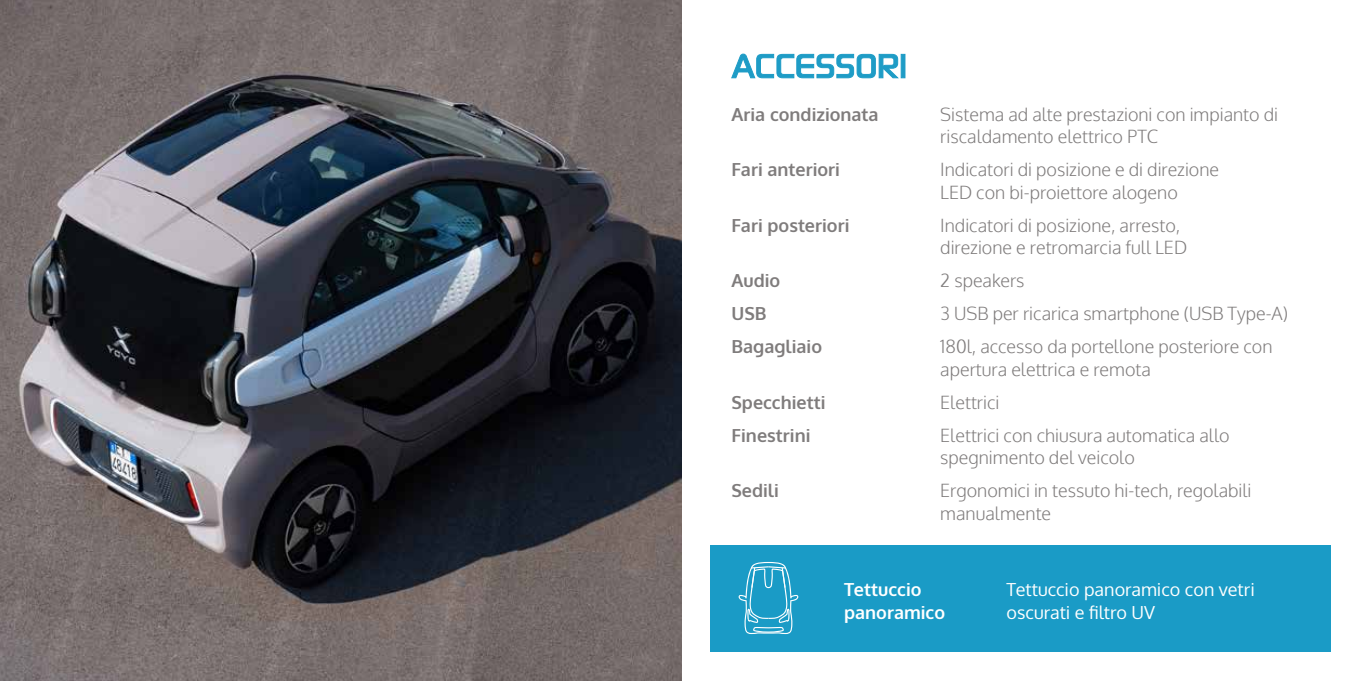
<style>
.page{position:relative;width:1361px;height:681px;background:#fff}
.page>*{position:absolute;margin:0;border:0;box-sizing:border-box;transform-origin:0 0}
.t1{font:300 18px/33px "Oxygen";color:#7f7c7c}
.t2{font:700 18px/33px "Oxygen";color:#7f7c7c}
.t3{font:18px/22.5px "Oxygen";color:#fff}
.t4{font:700 18px/22.5px "Oxygen";color:#fff}
</style>
<div class="page">
<div style="left:710px;top:544px;width:621px;height:107px;background:#1a9bc6"></div>
<svg style="left:738px;top:561px;width:60px;height:72px"></svg>
<svg style="left:731px;top:54px;width:174px;height:24px"></svg>
<img style="left:0;top:0;width:681px;height:680px">
<p class="t2" style="left:731px;top:98px;width:149px">Aria condizionata</p>
<p class="t2" style="left:731px;top:154px;width:110px">Fari anteriori</p>
<p class="t2" style="left:731px;top:209px;width:119px">Fari posteriori</p>
<p class="t2" style="left:731px;top:265px;width:92px">Audio<br>USB<br>Bagagliaio</p>
<p class="t2" style="left:731px;top:386px;width:96px">Specchietti<br>Finestrini</p>
<p class="t2" style="left:731px;top:474px;width:49px">Sedili</p>
<p class="t1" style="left:940px;top:103px;width:339px;line-height:22.5px">Sistema ad alte prestazioni con impianto di riscaldamento elettrico PTC</p>
<p class="t1" style="left:940px;top:159px;width:280px;line-height:22.5px">Indicatori di posizione e di direzione<br>LED con bi-proiettore alogeno</p>
<p class="t1" style="left:940px;top:214px;width:248px;line-height:22.5px">Indicatori di posizione, arresto, direzione e retromarcia full LED</p>
<p class="t1" style="left:940px;top:265px;width:349px">2 speakers<br>3 USB per ricarica smartphone (USB Type-A)<br>180l, accesso da portellone posteriore con</p>
<p class="t1" style="left:940px;top:353px;width:291px">apertura elettrica e remota<br>Elettrici<br>Elettrici con chiusura automatica allo</p>
<p class="t1" style="left:940px;top:442px;width:313px">spegnimento del veicolo<br>Ergonomici in tessuto hi-tech, regolabili</p>
<p class="t1" style="left:940px;top:497px;width:112px">manualmente</p>
<p class="t4" style="left:844px;top:578px;width:102px">Tettuccio panoramico</p>
<p class="t3" style="left:1006px;top:578px;width:250px">Tettuccio panoramico con vetri oscurati e filtro UV</p>
</div>
